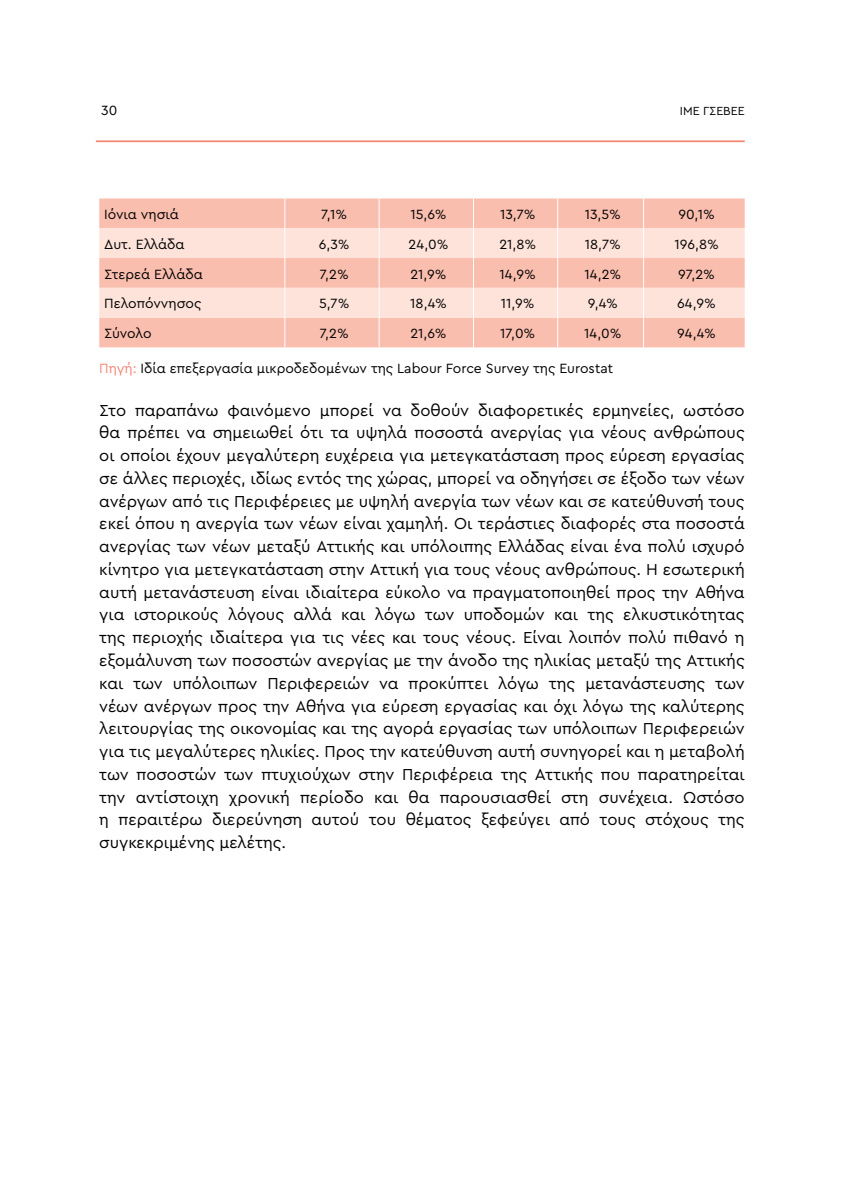
<style>
.page{position:relative;width:844px;height:1191px;background:#fff}
.page>*{position:absolute;margin:0;border:0;box-sizing:border-box;transform-origin:0 0}
.Keimeno_a_paragraph{font:16.62px/22.8px "Cera Pro";color:#000;text-align:justify}
.keimeno_pinakes{font:14px "Cera Pro";color:#000}
.Keimeno_a_paragraph-2{font:14px "Cera Pro";color:#000}
.t1{font:12.25px "Cera Pro";color:#000}
.s1{color:#f58473}
</style>
<div class="page">
<hr style="left:96px;top:140px;width:648px;height:2px;background:#f58473">
<div style="left:99px;top:198px;width:645px;height:149px;background:#fabeaf"></div>
<svg style="left:99px;top:228px;width:645px;height:89px;fill:#fde3da"></svg>
<hr style="left:284px;top:198px;width:1px;height:30px;background:#fff">
<hr style="left:378px;top:198px;width:1px;height:30px;background:#fff">
<hr style="left:473px;top:198px;width:1px;height:30px;background:#fff">
<hr style="left:557px;top:198px;width:1px;height:30px;background:#fff">
<hr style="left:643px;top:198px;width:1px;height:30px;background:#fff">
<hr style="left:284px;top:228px;width:1px;height:30px;background:#fff">
<hr style="left:378px;top:228px;width:1px;height:30px;background:#fff">
<hr style="left:473px;top:228px;width:1px;height:30px;background:#fff">
<hr style="left:557px;top:228px;width:1px;height:30px;background:#fff">
<hr style="left:643px;top:228px;width:1px;height:30px;background:#fff">
<hr style="left:284px;top:258px;width:1px;height:30px;background:#fff">
<hr style="left:378px;top:258px;width:1px;height:30px;background:#fff">
<hr style="left:473px;top:258px;width:1px;height:30px;background:#fff">
<hr style="left:557px;top:258px;width:1px;height:30px;background:#fff">
<hr style="left:643px;top:258px;width:1px;height:30px;background:#fff">
<svg style="left:284px;top:288px;width:1px;height:29px"></svg>
<svg style="left:378px;top:288px;width:1px;height:29px"></svg>
<svg style="left:473px;top:288px;width:1px;height:29px"></svg>
<svg style="left:557px;top:288px;width:1px;height:29px"></svg>
<svg style="left:643px;top:288px;width:1px;height:29px"></svg>
<hr style="left:284px;top:317px;width:1px;height:30px;background:#fff">
<hr style="left:378px;top:317px;width:1px;height:30px;background:#fff">
<hr style="left:473px;top:317px;width:1px;height:30px;background:#fff">
<hr style="left:557px;top:317px;width:1px;height:30px;background:#fff">
<hr style="left:643px;top:317px;width:1px;height:30px;background:#fff">
<p class="Keimeno_a_paragraph-2" style="left:101px;top:101px;width:18px">30</p>
<p class="t1" style="left:679px;top:102px;width:66px">ΙΜΕ ΓΣΕΒΕΕ</p>
<p class="keimeno_pinakes" style="left:104px;top:205px;width:76px">Ιόνια νησιά</p>
<p class="keimeno_pinakes" style="left:321px;top:205px;width:27px">7,1%</p>
<p class="keimeno_pinakes" style="left:410px;top:205px;width:38px">15,6%</p>
<p class="keimeno_pinakes" style="left:500px;top:205px;width:37px">13,7%</p>
<p class="keimeno_pinakes" style="left:584px;top:205px;width:38px">13,5%</p>
<p class="keimeno_pinakes" style="left:678px;top:205px;width:38px">90,1%</p>
<p class="keimeno_pinakes" style="left:104px;top:235px;width:82px">Δυτ. Ελλάδα</p>
<p class="keimeno_pinakes" style="left:319px;top:235px;width:32px">6,3%</p>
<p class="keimeno_pinakes" style="left:408px;top:235px;width:41px">24,0%</p>
<p class="keimeno_pinakes" style="left:499px;top:235px;width:38px">21,8%</p>
<p class="keimeno_pinakes" style="left:584px;top:235px;width:37px">18,7%</p>
<p class="keimeno_pinakes" style="left:674px;top:235px;width:46px">196,8%</p>
<p class="keimeno_pinakes" style="left:104px;top:264px;width:100px">Στερεά Ελλάδα</p>
<p class="keimeno_pinakes" style="left:319px;top:264px;width:31px">7,2%</p>
<p class="keimeno_pinakes" style="left:410px;top:264px;width:38px">21,9%</p>
<p class="keimeno_pinakes" style="left:499px;top:264px;width:38px">14,9%</p>
<p class="keimeno_pinakes" style="left:584px;top:264px;width:38px">14,2%</p>
<p class="keimeno_pinakes" style="left:678px;top:264px;width:38px">97,2%</p>
<p class="keimeno_pinakes" style="left:104px;top:294px;width:99px">Πελοπόννησος</p>
<p class="keimeno_pinakes" style="left:319px;top:294px;width:32px">5,7%</p>
<p class="keimeno_pinakes" style="left:410px;top:294px;width:38px">18,4%</p>
<p class="keimeno_pinakes" style="left:501px;top:294px;width:35px">11,9%</p>
<p class="keimeno_pinakes" style="left:587px;top:294px;width:32px">9,4%</p>
<p class="keimeno_pinakes" style="left:677px;top:294px;width:40px">64,9%</p>
<p class="keimeno_pinakes" style="left:104px;top:324px;width:49px">Σύνολο</p>
<p class="keimeno_pinakes" style="left:319px;top:324px;width:31px">7,2%</p>
<p class="keimeno_pinakes" style="left:410px;top:324px;width:38px">21,6%</p>
<p class="keimeno_pinakes" style="left:500px;top:324px;width:37px">17,0%</p>
<p class="keimeno_pinakes" style="left:584px;top:324px;width:39px">14,0%</p>
<p class="keimeno_pinakes" style="left:677px;top:324px;width:40px">94,4%</p>
<p class="Keimeno_a_paragraph-2" style="left:99px;top:359px;width:515px"><span class="s1">Πηγή:</span> Ιδία επεξεργασία μικροδεδομένων της Labour Force Survey της Eurostat</p>
<p class="Keimeno_a_paragraph" style="left:99px;top:398px;width:646px">Στο παραπάνω φαινόμενο μπορεί να δοθούν διαφορετικές ερμηνείες, ωστόσο θα πρέπει να σημειωθεί ότι τα υψηλά ποσοστά ανεργίας για νέους ανθρώπους οι οποίοι έχουν μεγαλύτερη ευχέρεια για μετεγκατάσταση προς εύρεση εργασίας σε άλλες περιοχές, ιδίως εντός της χώρας, μπορεί να οδηγήσει σε έξοδο των νέων ανέργων από τις Περιφέρειες με υψηλή ανεργία των νέων και σε κατεύθυνσή τους εκεί όπου η ανεργία των νέων είναι χαμηλή. Οι τεράστιες διαφορές στα ποσοστά ανεργίας των νέων μεταξύ Αττικής και υπόλοιπης Ελλάδας είναι ένα πολύ ισχυρό κίνητρο για μετεγκατάσταση στην Αττική για τους νέους ανθρώπους. Η εσωτερική αυτή μετανάστευση είναι ιδιαίτερα εύκολο να πραγματοποιηθεί προς την Αθήνα για ιστορικούς λόγους αλλά και λόγω των υποδομών και της ελκυστικότητας της περιοχής ιδιαίτερα για τις νέες και τους νέους. Είναι λοιπόν πολύ πιθανό η εξομάλυνση των ποσοστών ανεργίας με την άνοδο της ηλικίας μεταξύ της Αττικής και των υπόλοιπων Περιφερειών να προκύπτει λόγω της μετανάστευσης των νέων ανέργων προς την Αθήνα για εύρεση εργασίας και όχι λόγω της καλύτερης λειτουργίας της οικονομίας και της αγορά εργασίας των υπόλοιπων Περιφερειών για τις μεγαλύτερες ηλικίες. Προς την κατεύθυνση αυτή συνηγορεί και η μεταβολή των ποσοστών των πτυχιούχων στην Περιφέρεια της Αττικής που παρατηρείται την αντίστοιχη χρονική περίοδο και θα παρουσιασθεί στη συνέχεια. Ωστόσο η περαιτέρω διερεύνηση αυτού του θέματος ξεφεύγει από τους στόχους της συγκεκριμένης μελέτης.</p>
</div>
